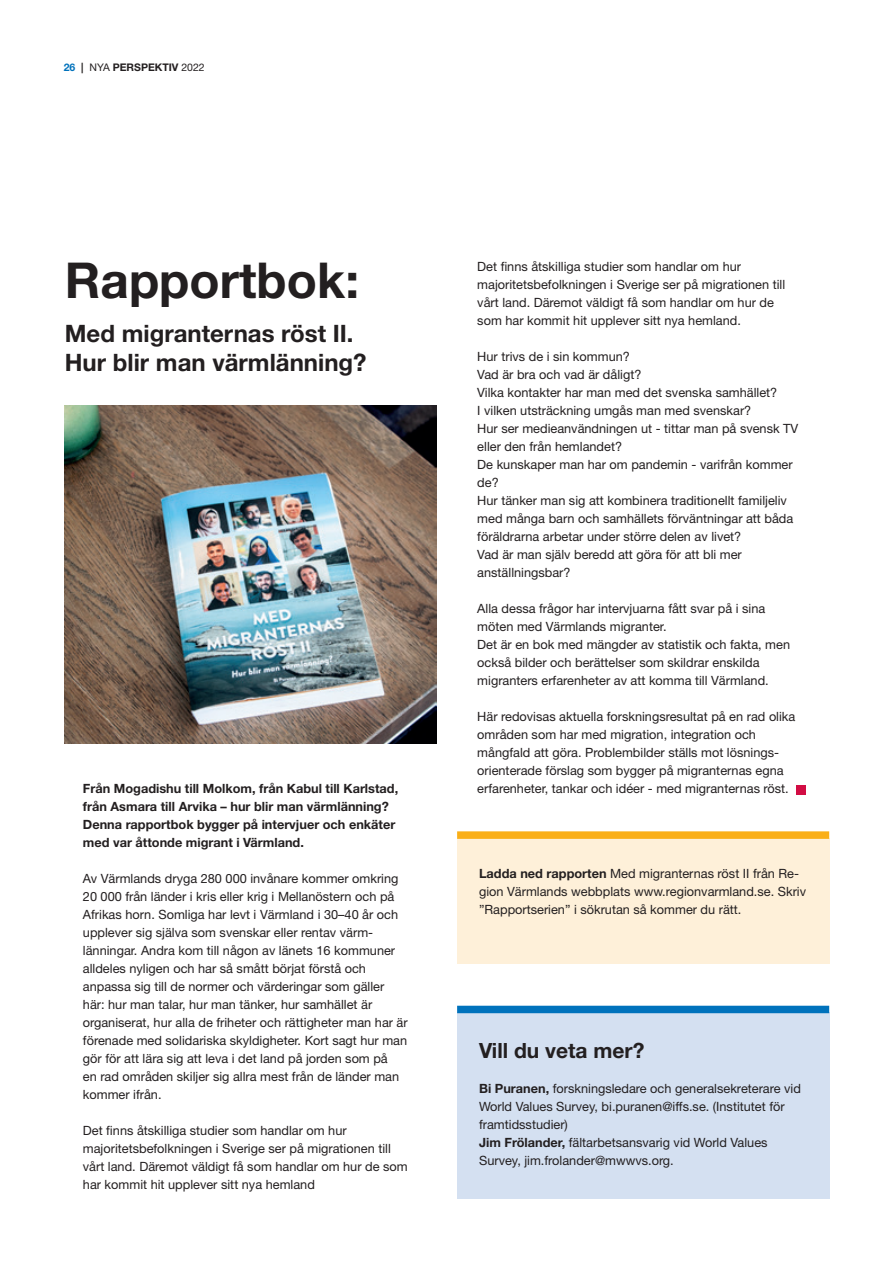
<style>
.page{position:relative;width:893px;height:1263px;background:#fff}
.page>*{position:absolute;margin:0;border:0;box-sizing:border-box;transform-origin:0 0}
.t1{font:700 49.5px "Helvetica Neue LT Pro";color:#231f20}
.t2{font:700 24px/28.8px "Helvetica Neue LT Pro";color:#231f20}
.t3{font:700 21px "Helvetica Neue LT Pro";color:#231f20}
.t4{font:12.75px/18px "Helvetica Neue LT Pro";color:#231f20}
.t5{font:700 12.75px/18px "Helvetica Neue LT Pro";color:#231f20}
.t6{font:700 10.5px "Helvetica Neue LT Pro";color:#231f20}
.s1{color:#0072bc}
.s2{font-weight:400}
.s3{font-weight:700}
</style>
<div class="page">
<img style="left:65px;top:405px;width:372px;height:338px">
<div style="left:457px;top:1012px;width:372px;height:187px;background:#d4e0f1"></div>
<div style="left:457px;top:838px;width:372px;height:125px;background:#fef0d9"></div>
<div style="left:457px;top:1006px;width:372px;height:7px;background:#0072bc"></div>
<div style="left:457px;top:831px;width:372px;height:8px;background:#faaf18"></div>
<div style="left:796px;top:785px;width:10px;height:9px;background:#d20d44"></div>
<p class="t6" style="left:64px;top:61px;width:143px"><span class="s1">26</span> | <span class="s2">NYA</span> PERSPEKTIV <span class="s2">2022</span></p>
<h1 class="t1" style="left:65px;top:250px;width:296px">Rapportbok:</h1>
<h2 class="t2" style="left:65px;top:319px;width:303px">Med migranternas röst II.<br>Hur blir man värmlänning?</h2>
<p class="t5" style="left:83px;top:779px;width:317px">Från Mogadishu till Molkom, från Kabul till Karlstad, från Asmara till Arvika – hur blir man värmlänning?<br>Denna rapportbok bygger på intervjuer och enkäter med var åttonde migrant i Värmland.</p>
<p class="t4" style="left:83px;top:869px;width:326px">Av Värmlands dryga 280 000 invånare kommer omkring 20 000 från länder i kris eller krig i Mellanöstern och på Afrikas horn. Somliga har levt i Värmland i 30–40 år och upplever sig själva som svenskar eller rentav värm&shy;länningar. Andra kom till någon av länets 16 kommuner alldeles nyligen och har så smått börjat förstå och anpassa sig till de normer och värderingar som gäller här: hur man talar, hur man tänker, hur samhället är organiserat, hur alla de friheter och rättigheter man har är förenade med solidariska skyldigheter. Kort sagt hur man gör för att lära sig att leva i det land på jorden som på<br>en rad områden skiljer sig allra mest från de länder man kommer ifrån.</p>
<p class="t4" style="left:83px;top:1121px;width:326px">Det finns åtskilliga studier som handlar om hur majoritetsbefolkningen i Sverige ser på migrationen till vårt land. Däremot väldigt få som handlar om hur de som har kommit hit upplever sitt nya hemland</p>
<p class="t4" style="left:477px;top:257px;width:309px">Det finns åtskilliga studier som handlar om hur majoritetsbefolkningen i Sverige ser på migrationen till vårt land. Däremot väldigt få som handlar om hur de som har kommit hit upplever sitt nya hemland.</p>
<p class="t4" style="left:477px;top:347px;width:322px">Hur trivs de i sin kommun?<br>Vad är bra och vad är dåligt?<br>Vilka kontakter har man med det svenska samhället?<br>I vilken utsträckning umgås man med svenskar?<br>Hur ser medieanvändningen ut - tittar man på svensk TV eller den från hemlandet?<br>De kunskaper man har om pandemin - varifrån kommer de?<br>Hur tänker man sig att kombinera traditionellt familjeliv med många barn och samhällets förväntningar att båda föräldrarna arbetar under större delen av livet?<br>Vad är man själv beredd att göra för att bli mer anställningsbar?</p>
<p class="t4" style="left:477px;top:599px;width:314px">Alla dessa frågor har intervjuarna fått svar på i sina möten med Värmlands migranter.<br>Det är en bok med mängder av statistik och fakta, men också bilder och berättelser som skildrar enskilda migranters erfarenheter av att komma till Värmland.</p>
<p class="t4" style="left:477px;top:707px;width:320px">Här redovisas aktuella forskningsresultat på en rad olika områden som har med migration, integration och mångfald att göra. Problembilder ställs mot lösnings&shy;orienterade förslag som bygger på migranternas egna erfarenheter, tankar och idéer - med migranternas röst.</p>
<p class="t4" style="left:479px;top:864px;width:329px"><span class="s3">Ladda ned rapporten</span> Med migranternas röst II från Re&shy;gion Värmlands webbplats www.regionvarmland.se. Skriv ”Rapportserien” i sökrutan så kommer du rätt.</p>
<h3 class="t3" style="left:479px;top:1037px;width:167px">Vill du veta mer?</h3>
<p class="t4" style="left:479px;top:1079px;width:323px"><span class="s3">Bi Puranen,</span> forskningsledare och generalsekreterare vid World Values Survey, bi.puranen@iffs.se. (Institutet för framtidsstudier)<br><span class="s3">Jim Frölander,</span> fältarbetsansvarig vid World Values Survey, jim.frolander@mwwvs.org.</p>
</div>
